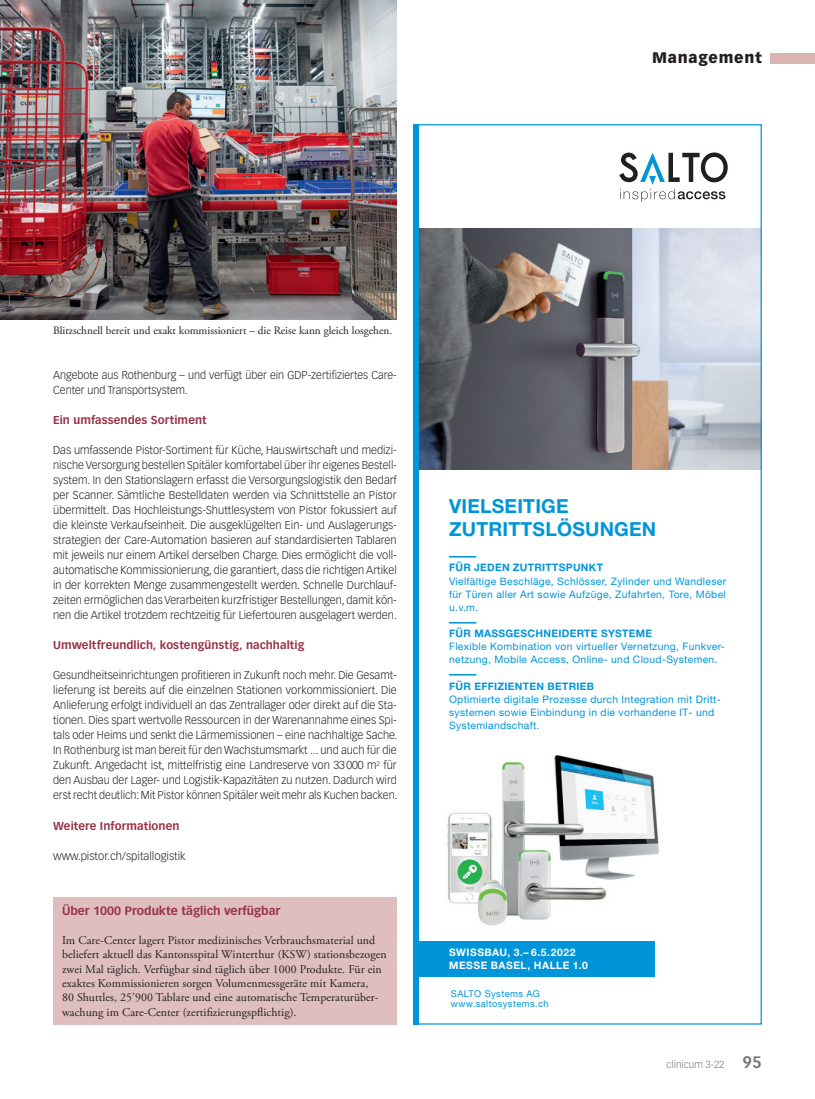
<style>
.page{position:relative;width:815px;height:1099px;background:#fff}
.page>*{position:absolute;margin:0;border:0;box-sizing:border-box;transform-origin:0 0}
.t1{font:700 19.38px/23.1px "Helvetica Neue";letter-spacing:.01em;color:#0095d9}
.t2{font:18.75px "Helvetica Neue";color:#0095d9}
.t3{font:900 15px "Vectora LT Std";letter-spacing:.05em;color:#231f20}
.Kastentext{font:11.88px/14.4px "Adobe Garamond Pro";letter-spacing:.005em;color:#231f20}
.Kastentitel_IFAS{font:700 11.88px "Vectora LT Std";color:#983249}
.Lauftext{font:300 11.25px/15px "Vectora LT Std";color:#231f20;text-align:justify}
.Lauftext-2{font:300 11.25px/15px "Vectora LT Std";color:#231f20;scale:.96 1}
.ZT_MM{font:700 11.25px "Vectora LT Std";letter-spacing:.005em;color:#983249}
.Legende{font:11.25px "Adobe Garamond Pro";color:#231f20}
.t4{font:10.25px/13.1px "Helvetica Neue";letter-spacing:.03em;color:#0095d9}
.t5{font:700 10.25px/13.1px "Helvetica Neue";letter-spacing:.05em;color:#fff}
.t6{font:300 10px "Vectora LT Std";color:#76787b}
.t7{font:9.38px/10.6px "Helvetica Neue";letter-spacing:.04em;color:#0095d9}
.s1{font-weight:700}
.s2{font-weight:700;font-size:16.25px}
</style>
<div class="page">
<div style="left:770px;top:53px;width:45px;height:10px;background:#d9b4b3"></div>
<div style="left:53px;top:897px;width:344px;height:127px;background:#debfbe"></div>
<img style="left:0;top:0;width:397px;height:319px">
<img style="left:419px;top:229px;width:341px;height:241px">
<img style="left:447px;top:754px;width:212px;height:172px">
<div style="left:414px;top:124px;width:5px;height:900px;background:#0095d9"></div>
<svg style="left:619px;top:152px;width:109px;height:50px"></svg>
<div style="left:414px;top:941px;width:241px;height:35px;background:#0095d9"></div>
<h3 class="t3" style="left:652px;top:49px;width:111px">Management</h3>
<p class="Legende" style="left:53px;top:324px;width:341px">Blitzschnell bereit und exakt kommissioniert – die Reise kann gleich losgehen.</p>
<p class="Lauftext-2" style="left:53px;top:368px;width:360px">Angebote aus Rothenburg – und verfügt über ein GDP-zertifiziertes Care-<br>Center und Transportsystem.</p>
<p class="ZT_MM" style="left:53px;top:413px;width:155px">Ein umfassendes Sortiment</p>
<p class="Lauftext" style="left:53px;top:443px;width:345px">Das umfassende Pistor-Sortiment für Küche, Hauswirtschaft und medizi&shy;nische Versorgung bestellen Spitäler komfortabel über ihr eigenes Bestell&shy;system. In den Stationslagern erfasst die Versorgungslogistik den Bedarf per Scanner. Sämtliche Bestelldaten werden via Schnittstelle an Pistor übermittelt. Das Hochleistungs-Shuttlesystem von Pistor fokussiert auf die kleinste Verkaufseinheit. Die ausgeklügelten Ein- und Auslagerungs&shy;strategien der Care-Automation basieren auf standardisierten Tablaren mit jeweils nur einem Artikel derselben Charge. Dies ermöglicht die voll&shy;automatische Kommissionierung, die garantiert, dass die richtigen Artikel in der korrekten Menge zusammengestellt werden. Schnelle Durchlauf&shy;zeiten ermöglichen das Verarbeiten kurzfristiger Bestellungen, damit kön&shy;nen die Artikel trotzdem rechtzeitig für Liefertouren ausgelagert werden.</p>
<p class="ZT_MM" style="left:53px;top:638px;width:253px">Umweltfreundlich, kostengünstig, nachhaltig</p>
<p class="Lauftext" style="left:53px;top:668px;width:346px">Gesundheitseinrichtungen profitieren in Zukunft noch mehr. Die Gesamt&shy;lieferung ist bereits auf die einzelnen Stationen vorkommissioniert. Die Anlieferung erfolgt individuell an das Zentrallager oder direkt auf die Sta&shy;tionen. Dies spart wertvolle Ressourcen in der Warenannahme eines Spi&shy;tals oder Heims und senkt die Lärmemissionen – eine nachhaltige Sache.<br>In Rothenburg ist man bereit für den Wachstumsmarkt ... und auch für die Zukunft. Angedacht ist, mittelfristig eine Landreserve von 33000 m<sup>2</sup> für den Ausbau der Lager- und Logistik-Kapazitäten zu nutzen. Dadurch wird erst recht deutlich: Mit Pistor können Spitäler weit mehr als Kuchen backen.</p>
<p class="ZT_MM" style="left:53px;top:818px;width:128px">Weitere Informationen</p>
<p class="Lauftext" style="left:53px;top:848px;width:134px">www.pistor.ch/spitallogistik</p>
<p class="Kastentitel_IFAS" style="left:62px;top:903px;width:220px">Über 1000 Produkte täglich verfügbar</p>
<p class="Kastentext" style="left:62px;top:933px;width:326px">Im Care-Center lagert Pistor medizinisches Verbrauchsmaterial und beliefert aktuell das Kantonsspital Winterthur (KSW) stationsbezogen zwei Mal täglich. Verfügbar sind täglich über 1000 Produkte. Für ein exaktes Kommissionieren sorgen Volumenmessgeräte mit Kamera,<br>80 Shuttles, 25’900 Tablare und eine automatische Temperaturüber&shy;wachung im Care-Center (zertifizierungspflichtig).</p>
<p class="t1" style="left:449px;top:494px;width:209px">VIELSEITIGE<br>ZUTRITTSLÖSUNGEN</p>
<p class="t2" style="left:449px;top:544px;width:29px">–––</p>
<p class="t4" style="left:449px;top:561px;width:278px"><span class="s1">FÜR JEDEN ZUTRITTSPUNKT<br></span>Vielfältige Beschläge, Schlösser, Zylinder und Wandleser für Türen aller Art sowie Aufzüge, Zufahrten, Tore, Möbel u.v.m.</p>
<p class="t2" style="left:449px;top:610px;width:29px">–––</p>
<p class="t4" style="left:449px;top:626px;width:277px"><span class="s1">FÜR MASSGESCHNEIDERTE SYSTEME<br></span>Flexible Kombination von virtueller Vernetzung, Funkver&shy;netzung, Mobile Access, Online- und Cloud-Systemen.</p>
<p class="t2" style="left:449px;top:662px;width:29px">–––</p>
<p class="t4" style="left:449px;top:679px;width:273px"><span class="s1">FÜR EFFIZIENTEN BETRIEB<br></span>Optimierte digitale Prozesse durch Integration mit Dritt&shy;systemen sowie Einbindung in die vorhandene IT- und Systemlandschaft.</p>
<p class="t5" style="left:449px;top:945px;width:140px">SWISSBAU, 3.– 6.5.2022<br>MESSE BASEL, HALLE 1.0</p>
<p class="t7" style="left:451px;top:987px;width:99px">SALTO Systems AG www.saltosystems.ch</p>
<p class="t6" style="left:667px;top:1058px;width:97px">clinicum 3-22 <span class="s2">95</span></p>
</div>
